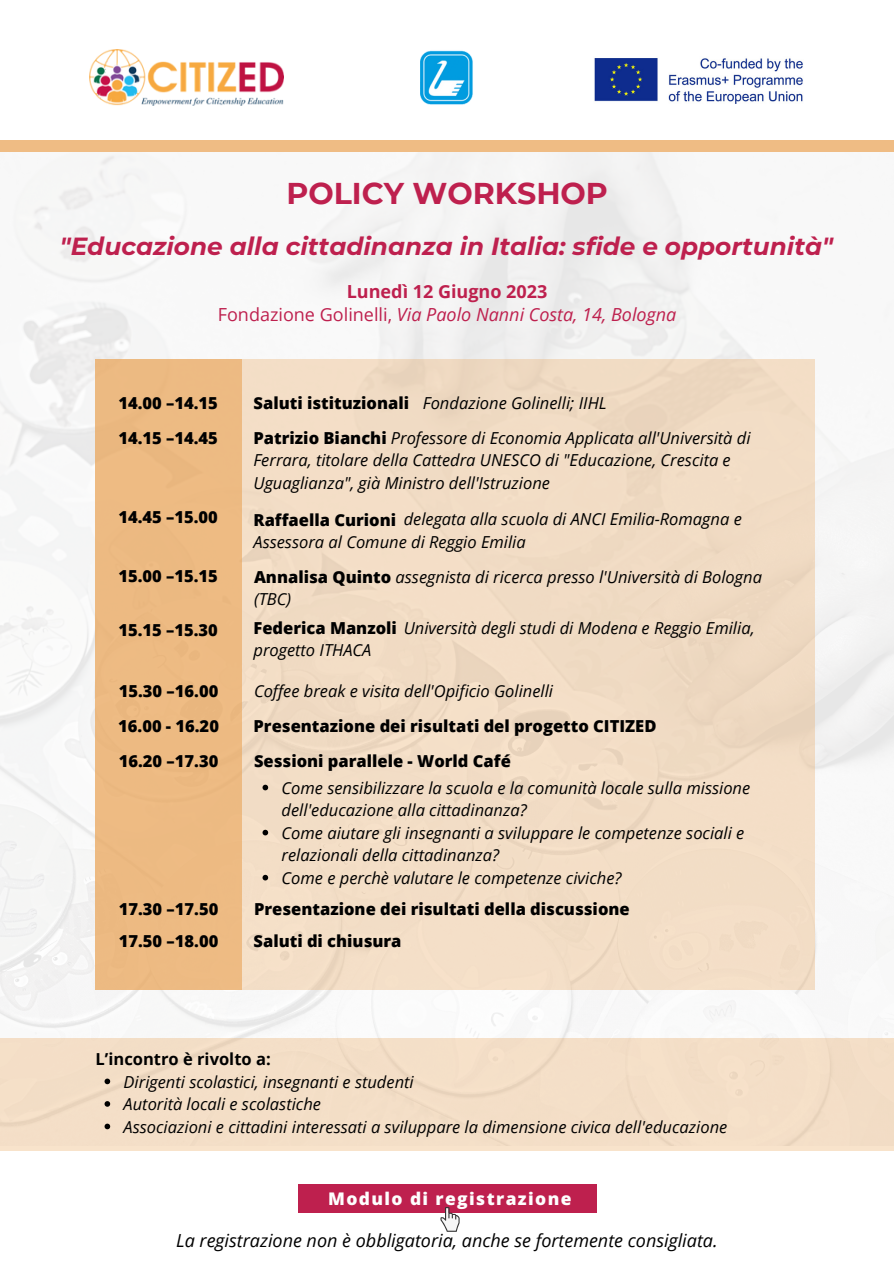
<style>
.page{position:relative;width:894px;height:1264px;background:#fff}
.page>*{position:absolute;margin:0;border:0;box-sizing:border-box;transform-origin:0 0}
.t1{font:700 30px "Montserrat";color:#be204e}
.t2{font:italic 700 24.75px "Montserrat";color:#be204e}
.t3{font:italic 18px "Open Sans";color:#000}
.t4{font:italic 18px "Open Sans";color:#be204e}
.t5{font:700 18px "Open Sans";color:#be204e}
.t6{font:800 17.4px "Open Sans";letter-spacing:.08em;color:#fefefe}
.t7{font:italic 16.5px/22.5px "Open Sans";color:#000}
.t8{font:800 16.5px "Open Sans";color:#000}
.t9{font:700 16.5px "Open Sans";color:#000}
.s1{font-style:normal}
.s2{font-weight:800;font-style:normal}
</style>
<div class="page">
<img style="left:89px;top:49px;width:194px;height:57px">
<img style="left:594px;top:58px;width:209px;height:46px">
<div style="left:242px;top:359px;width:572px;height:630px;background:#f2ddc6"></div>
<div style="left:95px;top:359px;width:147px;height:631px;background:#edba83"></div>
<div style="left:0;top:1038px;width:893px;height:112px;background:#f4dec7"></div>
<div style="left:298px;top:1184px;width:298px;height:28px;background:#be204e"></div>
<div style="left:0;top:140px;width:893px;height:12px;background:#efbc84"></div>
<img style="left:421px;top:50px;width:52px;height:55px">
<svg style="left:440px;top:1207px;width:19px;height:24px"></svg>
<svg style="left:262px;top:784px;width:6px;height:6px"></svg>
<svg style="left:262px;top:829px;width:6px;height:6px"></svg>
<svg style="left:262px;top:874px;width:6px;height:6px"></svg>
<svg style="left:104px;top:1078px;width:6px;height:6px"></svg>
<svg style="left:104px;top:1101px;width:6px;height:5px"></svg>
<svg style="left:104px;top:1123px;width:6px;height:6px"></svg>
<p class="t1" style="left:286px;top:175px;width:323px">POLICY WORKSHOP</p>
<p class="t2" style="left:60px;top:231px;width:774px">"Educazione alla cittadinanza in Italia: sfide e opportunità"</p>
<p class="t5" style="left:346px;top:279px;width:202px">Lunedì 12 Giugno 2023</p>
<p class="t4" style="left:218px;top:301px;width:460px"><span class="s1">Fondazione Golinelli,</span> Via Paolo Nanni Costa, 14, Bologna</p>
<p class="t8" style="left:118px;top:391px;width:101px">14.00 –14.15</p>
<p class="t8" style="left:118px;top:426px;width:101px">14.15 –14.45</p>
<p class="t8" style="left:118px;top:505px;width:101px">14.45 –15.00</p>
<p class="t8" style="left:118px;top:564px;width:101px">15.00 –15.15</p>
<p class="t8" style="left:253px;top:391px;width:157px">Saluti istituzionali</p>
<p class="t7" style="left:253px;top:426px;width:498px"><span class="s2">Patrizio Bianchi</span> Professore di Economia Applicata all'Università di</p>
<p class="t7" style="left:253px;top:449px;width:478px">Ferrara, titolare della Cattedra UNESCO di "Educazione, Crescita e<br>Uguaglianza", già Ministro dell'Istruzione</p>
<p class="t7" style="left:253px;top:507px;width:489px"><span class="s2">Raffaella Curioni</span> delegata alla scuola di ANCI Emilia-Romagna e</p>
<p class="t7" style="left:253px;top:530px;width:274px">Assessora al Comune di Reggio Emilia</p>
<p class="t7" style="left:423px;top:391px;width:185px">Fondazione Golinelli; IIHL</p>
<p class="t7" style="left:254px;top:565px;width:509px"><span class="s2">Annalisa Quinto</span> assegnista di ricerca presso l'Università di Bologna (TBC)</p>
<p class="t8" style="left:118px;top:619px;width:101px">15.15 –15.30</p>
<p class="t7" style="left:253px;top:616px;width:502px"><span class="s2">Federica Manzoli</span> Università degli studi di Modena e Reggio Emilia,</p>
<p class="t7" style="left:253px;top:638px;width:119px">progetto ITHACA</p>
<p class="t8" style="left:119px;top:679px;width:101px">15.30 –16.00</p>
<p class="t8" style="left:118px;top:714px;width:102px">16.00 - 16.20</p>
<p class="t7" style="left:254px;top:679px;width:300px">Coffee break e visita dell'Opificio Golinelli</p>
<p class="t8" style="left:253px;top:714px;width:404px">Presentazione dei risultati del progetto CITIZED</p>
<p class="t8" style="left:119px;top:749px;width:101px">16.20 –17.30</p>
<p class="t8" style="left:254px;top:749px;width:258px">Sessioni parallele - World Café</p>
<p class="t7" style="left:281px;top:776px;width:470px">Come sensibilizzare la scuola e la comunità locale sulla missione dell'educazione alla cittadinanza?</p>
<p class="t7" style="left:281px;top:821px;width:464px">Come aiutare gli insegnanti a sviluppare le competenze sociali e relazionali della cittadinanza?</p>
<p class="t7" style="left:281px;top:866px;width:341px">Come e perchè valutare le competenze civiche?</p>
<p class="t8" style="left:119px;top:897px;width:101px">17.30 –17.50</p>
<p class="t8" style="left:254px;top:897px;width:377px">Presentazione dei risultati della discussione</p>
<p class="t8" style="left:119px;top:929px;width:101px">17.50 –18.00</p>
<p class="t8" style="left:253px;top:929px;width:149px">Saluti di chiusura</p>
<p class="t9" style="left:95px;top:1047px;width:177px">L’incontro è rivolto a:</p>
<p class="t7" style="left:124px;top:1069px;width:291px">Dirigenti scolastici, insegnanti e studenti</p>
<p class="t7" style="left:124px;top:1092px;width:199px">Autorità locali e scolastiche</p>
<p class="t7" style="left:124px;top:1114px;width:605px">Associazioni e cittadini interessati a sviluppare la dimensione civica dell'educazione</p>
<p class="t6" style="left:328px;top:1186px;width:245px">Modulo di registrazione</p>
<p class="t3" style="left:176px;top:1227px;width:542px">La registrazione non è obbligatoria, anche se fortemente consigliata.</p>
</div>
